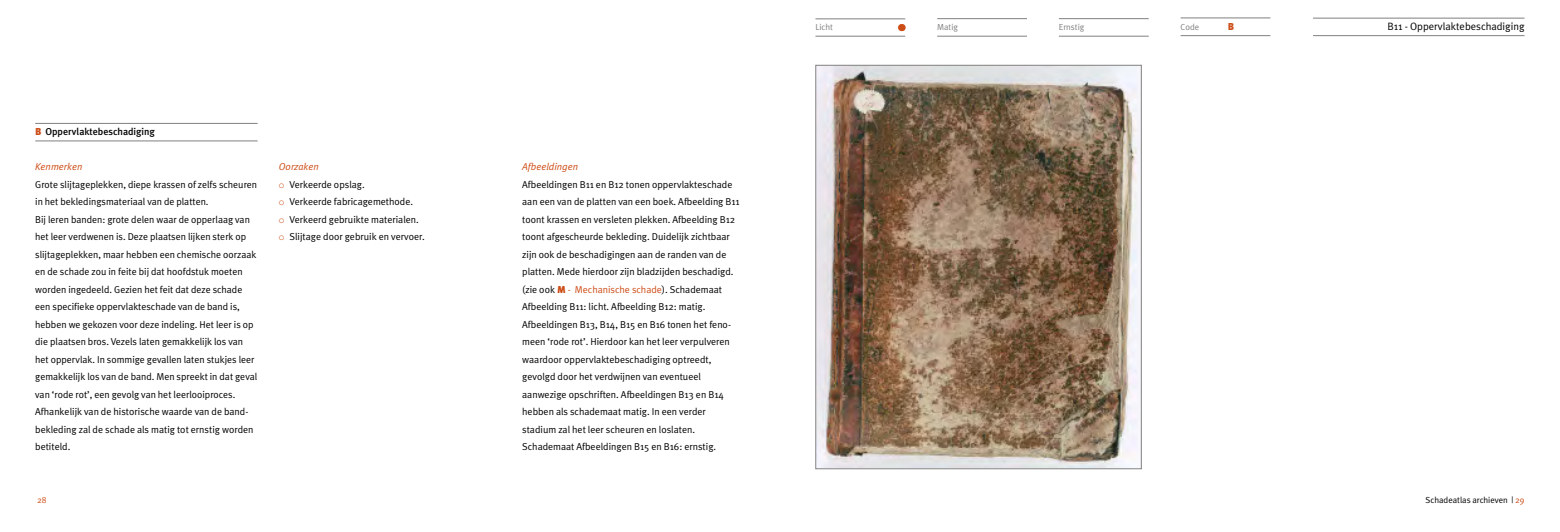
<style>
.page{position:relative;width:1560px;height:532px;background:#fff}
.page>*{position:absolute;margin:0;border:0;box-sizing:border-box;transform-origin:0 0}
.t1{font:10.62px "Meta Plus Normal";color:#000}
.t2{font:10px/17.5px "Meta Plus Normal";color:#000}
.t3{font:italic 10px "Meta Plus Normal";color:#cd4d17}
.t4{font:500 10px "Meta Plus";color:#000}
.t5{font:10px "European Pi Three";color:#cd4d17}
.t6{font:900 10px "Meta Plus";color:#cd4d17}
.t7{font:8.75px "Meta Plus Normal";color:#000}
.t8{font:8.75px "Meta Plus Normal";color:#808080}
.t9{font:8.75px "Meta Plus Normal";color:#cd4d17}
.s1{font-weight:900;color:#cd4d17}
.s2{font-family:"Meta Plus";font-weight:900;color:#cd4d17}
.s3{color:#cd4d17}
</style>
<div class="page">
<hr style="left:815px;top:19px;width:90px;height:1px;background:#808080">
<hr style="left:815px;top:36px;width:90px;height:1px;background:#808080">
<hr style="left:937px;top:18px;width:89px;height:1px;background:#808080">
<hr style="left:937px;top:36px;width:89px;height:1px;background:#808080">
<hr style="left:1058px;top:18px;width:90px;height:1px;background:#808080">
<hr style="left:1058px;top:36px;width:90px;height:1px;background:#808080">
<hr style="left:1180px;top:18px;width:90px;height:1px;background:#808080">
<hr style="left:1180px;top:35px;width:90px;height:1px;background:#808080">
<hr style="left:1312px;top:18px;width:212px;height:1px;background:#808080">
<hr style="left:1312px;top:35px;width:212px;height:1px;background:#808080">
<img style="left:817px;top:67px;width:322px;height:400px">
<div style="left:815px;top:65px;width:326px;height:404px;border:1px solid #808080"></div>
<hr style="left:35px;top:123px;width:222px;height:1px;background:#808080">
<hr style="left:35px;top:140px;width:222px;height:1px;background:#808080">
<p class="t4" style="left:35px;top:126px;width:121px"><span class="s1">B</span> Oppervlaktebeschadiging</p>
<p class="t3" style="left:35px;top:161px;width:49px">Kenmerken</p>
<p class="t2" style="left:35px;top:175px;width:223px">Grote slijtageplekken, diepe krassen of zelfs scheuren in het bekledingsmateriaal van de platten.<br>Bij leren banden: grote delen waar de opperlaag van het leer verdwenen is. Deze plaatsen lijken sterk op slijtageplekken, maar hebben een chemische oorzaak en de schade zou in feite bij dat hoofdstuk moeten worden ingedeeld. Gezien het feit dat deze schade een specifieke oppervlakteschade van de band is, hebben we gekozen voor deze indeling. Het leer is op die plaatsen bros. Vezels laten gemakkelijk los van het oppervlak. In sommige gevallen laten stukjes leer gemakkelijk los van de band. Men spreekt in dat geval van ‘rode rot’, een gevolg van het leerlooiproces.<br>Afhankelijk van de historische waarde van de band&shy;bekleding zal de schade als matig tot ernstig worden betiteld.</p>
<p class="t9" style="left:37px;top:494px;width:11px">28</p>
<p class="t3" style="left:279px;top:161px;width:42px">Oorzaken</p>
<p class="t2" style="left:289px;top:175px;width:137px">Verkeerde opslag.<br>Verkeerde fabricagemethode.<br>Verkeerd gebruikte materialen.<br>Slijtage door gebruik en vervoer.</p>
<p class="t3" style="left:522px;top:161px;width:57px">Afbeeldingen</p>
<p class="t2" style="left:522px;top:175px;width:219px">Afbeeldingen B11 en B12 tonen oppervlakteschade aan een van de platten van een boek. Afbeelding B11 toont krassen en versleten plekken. Afbeelding B12 toont afgescheurde bekleding. Duidelijk zichtbaar zijn ook de beschadigingen aan de randen van de platten. Mede hierdoor zijn bladzijden beschadigd. (zie ook <span class="s2">M</span> <span class="s3">- Mechanische schade</span>). Schademaat Afbeelding B11: licht. Afbeelding B12: matig.<br>Afbeeldingen B13, B14, B15 en B16 tonen het feno&shy;meen ‘rode rot’. Hierdoor kan het leer verpulveren waardoor oppervlaktebeschadiging optreedt, gevolgd door het verdwijnen van eventueel aanwezige opschriften. Afbeeldingen B13 en B14 hebben als schademaat matig. In een verder stadium zal het leer scheuren en loslaten.<br>Schademaat Afbeeldingen B15 en B16: ernstig.</p>
<p class="t8" style="left:815px;top:22px;width:19px">Licht</p>
<p class="t8" style="left:937px;top:22px;width:22px">Matig</p>
<p class="t8" style="left:1058px;top:22px;width:27px">Ernstig</p>
<p class="t8" style="left:1180px;top:22px;width:20px">Code</p>
<p class="t1" style="left:1387px;top:20px;width:138px">B11 - Oppervlaktebeschadiging</p>
<p class="t5" style="left:897px;top:21px;width:10px">-</p>
<p class="t6" style="left:1227px;top:21px;width:8px">B</p>
<p class="t7" style="left:1425px;top:494px;width:100px">Schadeatlas archieven | <span class="s3">29</span></p>
</div>
